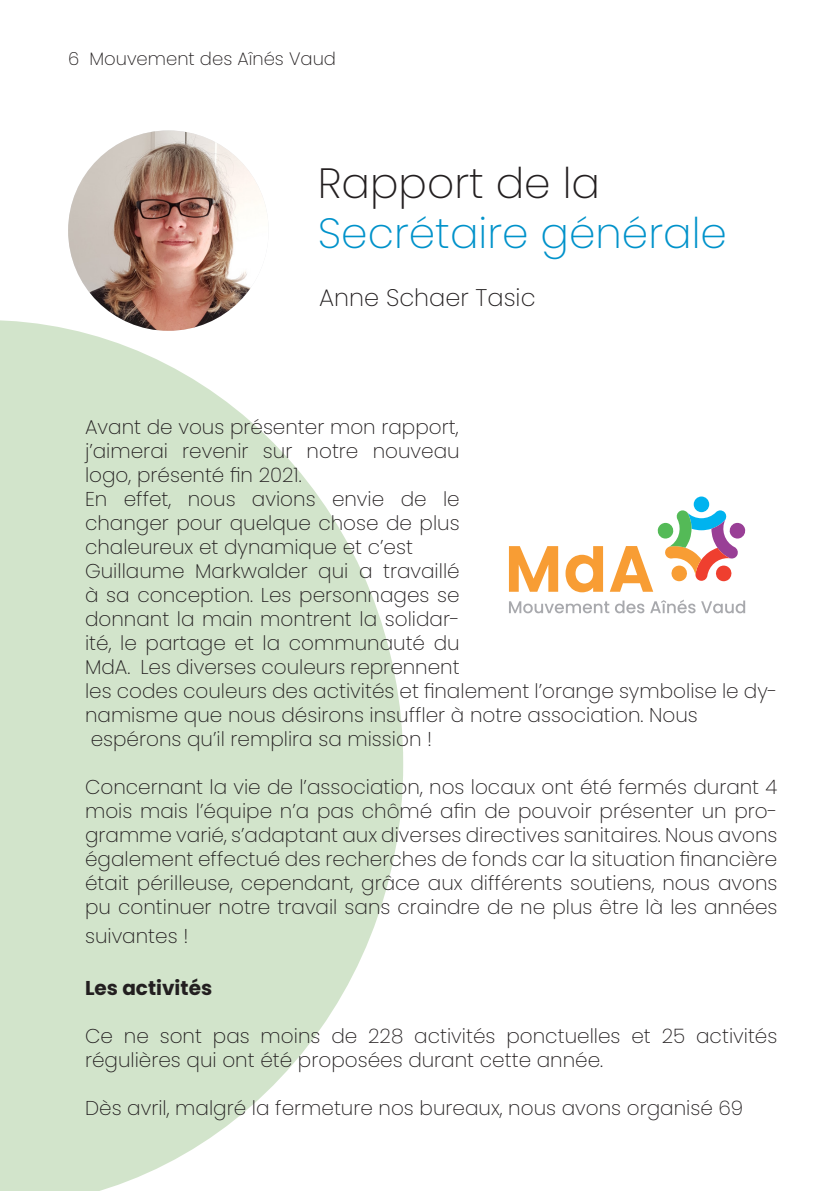
<style>
.page{position:relative;width:840px;height:1191px;background:#fff}
.page>*{position:absolute;margin:0;border:0;box-sizing:border-box;transform-origin:0 0}
.t1{font:200 42.2px "Poppins";color:#0092ca}
.t2{font:200 42.2px "Poppins";color:#231f20}
.t3{font:200 24px "Poppins";color:#231f20}
.t4{font:200 20px/24px "Poppins";color:#231f20}
.t5{font:700 20px "Poppins";color:#231f20}
.t6{font:200 18px "Poppins";color:#231f20}
</style>
<div class="page">
<svg style="left:0;top:320px;width:403px;height:871px;fill:#d2e4cb"></svg>
<div style="left:693px;top:496px;width:15px;height:16px;background:#00b3ef;border-radius:50%"></div>
<svg style="left:508px;top:546px;width:50px;height:46px"></svg>
<svg style="left:565px;top:546px;width:37px;height:46px"></svg>
<svg style="left:609px;top:510px;width:136px;height:82px"></svg>
<svg style="left:509px;top:599px;width:235px;height:14px"></svg>
<img style="left:68px;top:130px;width:200px;height:201px;border-radius:100px">
<p class="t6" style="left:68px;top:48px;width:269px">6 Mouvement des Aînés Vaud</p>
<p class="t2" style="left:317px;top:158px;width:283px">Rapport de la</p>
<p class="t1" style="left:317px;top:209px;width:410px">Secrétaire générale</p>
<p class="t3" style="left:319px;top:284px;width:218px">Anne Schaer Tasic</p>
<p class="t4" style="left:85px;top:415px;width:375px">Avant de vous présenter mon rapport,</p>
<p class="t4" style="left:85px;top:439px;width:376px">j’aimerai revenir sur notre nouveau logo, présenté fin 2021.</p>
<p class="t4" style="left:85px;top:487px;width:376px;text-align:justify">En effet, nous avions envie de le changer pour quelque chose de plus chaleureux et dynamique et c’est</p>
<p class="t4" style="left:85px;top:559px;width:693px">Guillaume Markwalder qui a travaillé<br>à sa conception. Les personnages se<br>donnant la main montrent la solidar-<br>ité, le partage et la communauté du<br>MdA. Les diverses couleurs reprennent<br>les codes couleurs des activités et finalement l’orange symbolise le dy&shy;namisme que nous désirons insuffler à notre association. Nous</p>
<p class="t4" style="left:91px;top:727px;width:343px">espérons qu’il remplira sa mission !</p>
<p class="t4" style="left:85px;top:775px;width:693px;text-align:justify">Concernant la vie de l’association, nos locaux ont été fermés durant 4 mois mais l’équipe n’a pas chômé afin de pouvoir présenter un pro&shy;gramme varié, s’adaptant aux diverses directives sanitaires. Nous avons également effectué des recherches de fonds car la situation financière était périlleuse, cependant, grâce aux différents soutiens, nous avons pu continuer notre travail sans craindre de ne plus être là les années</p>
<p class="t4" style="left:85px;top:923px;width:105px">suivantes !</p>
<p class="t5" style="left:85px;top:976px;width:128px">Les activités</p>
<p class="t4" style="left:85px;top:1024px;width:693px">Ce ne sont pas moins de 228 activités ponctuelles et 25 activités régulières qui ont été proposées durant cette année.</p>
<p class="t4" style="left:85px;top:1096px;width:659px">Dès avril, malgré la fermeture nos bureaux, nous avons organisé 69</p>
</div>
